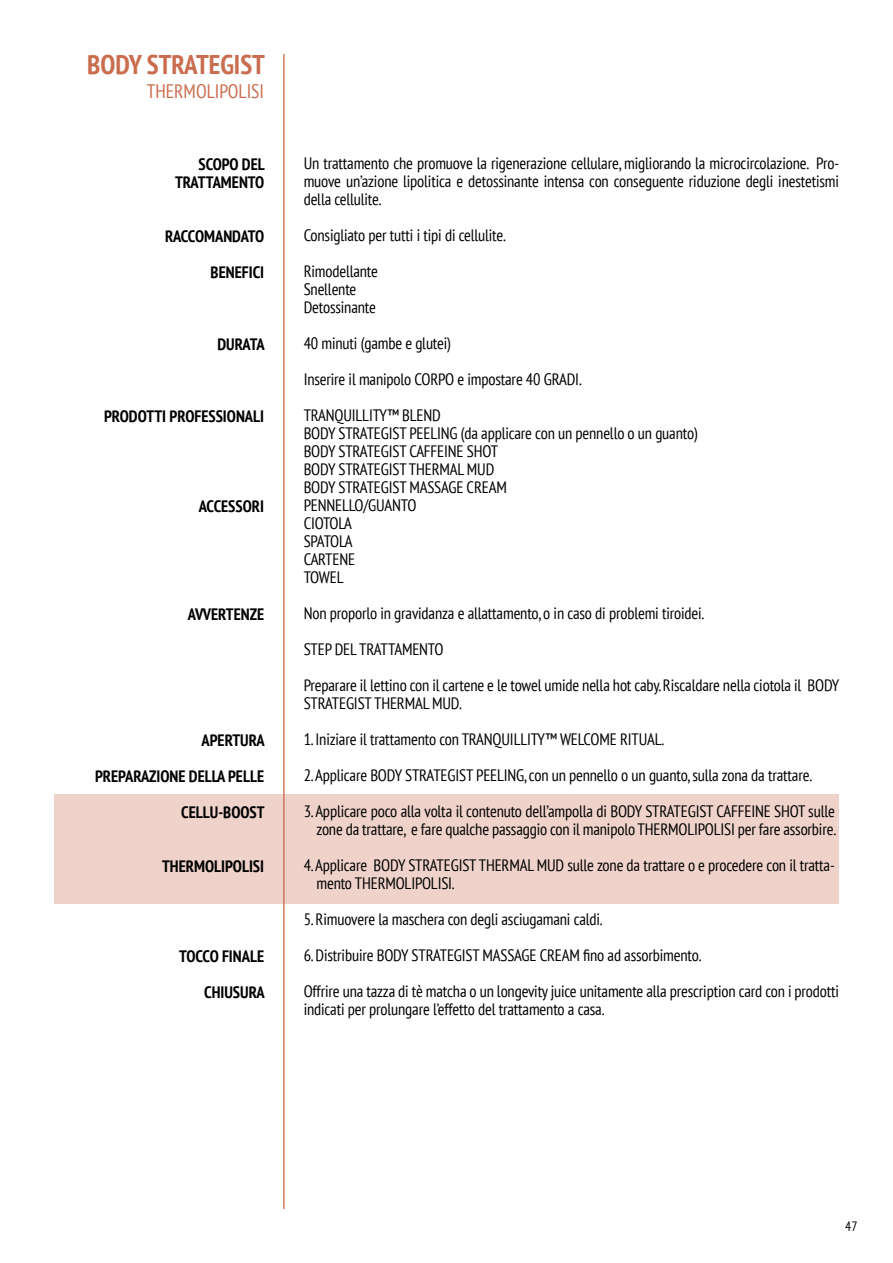
<style>
.page{position:relative;width:893px;height:1263px;background:#fff}
.page>*{position:absolute;margin:0;border:0;box-sizing:border-box;transform-origin:0 0}
.t1{font:700 condensed 27px "PT Sans";color:#ca6d4f}
.t2{font:condensed 19.5px "PT Sans";color:#ca6d4f}
.t3{font:condensed 16.5px/18px "PT Sans";letter-spacing:-.01em;color:#000}
.t4{font:700 condensed 16.5px/36px "PT Sans";color:#000;text-align:right}
.t5{font:condensed 13.5px "PT Sans";color:#000}
</style>
<div class="page">
<div style="left:54px;top:794px;width:785px;height:109px;background:#efd3ca"></div>
<hr style="left:283px;top:54px;width:2px;height:1155px;background:#ca6d4f">
<h1 class="t1" style="left:87px;top:47px;width:179px">BODY STRATEGIST</h1>
<p class="t2" style="left:147px;top:79px;width:119px">THERMOLIPOLISI</p>
<p class="t4" style="left:175px;top:154px;width:91px;line-height:18px">SCOPO DEL<br>TRATTAMENTO</p>
<p class="t4" style="left:165px;top:217px;width:101px">RACCOMANDATO<br>BENEFICI</p>
<p class="t4" style="left:217px;top:325px;width:49px">DURATA</p>
<p class="t4" style="left:104px;top:397px;width:162px">PRODOTTI PROFESSIONALI</p>
<p class="t4" style="left:199px;top:487px;width:67px">ACCESSORI</p>
<p class="t4" style="left:188px;top:595px;width:78px">AVVERTENZE</p>
<p class="t4" style="left:95px;top:721px;width:171px">APERTURA<br>PREPARAZIONE DELLA PELLE<br>CELLU-BOOST</p>
<p class="t4" style="left:162px;top:847px;width:103px">THERMOLIPOLISI</p>
<p class="t4" style="left:179px;top:938px;width:87px">TOCCO FINALE<br>CHIUSURA</p>
<p class="t3" style="left:304px;top:154px;width:537px;text-align:justify">Un trattamento che promuove la rigenerazione cellulare, migliorando la microcircolazione. Pro&shy;muove un’azione lipolitica e detossinante intensa con conseguente riduzione degli inestetismi della cellulite.</p>
<p class="t3" style="left:304px;top:217px;width:204px;line-height:36px">Consigliato per tutti i tipi di cellulite.<br>Rimodellante</p>
<p class="t3" style="left:304px;top:280px;width:74px">Snellente<br>Detossinante</p>
<p class="t3" style="left:304px;top:325px;width:279px;line-height:36px">40 minuti (gambe e glutei)<br>Inserire il manipolo CORPO e impostare 40 GRADI.<br>TRANQUILLITY™ BLEND</p>
<p class="t3" style="left:304px;top:424px;width:396px">BODY STRATEGIST PEELING (da applicare con un pennello o un guanto)<br>BODY STRATEGIST CAFFEINE SHOT<br>BODY STRATEGIST THERMAL MUD<br>BODY STRATEGIST MASSAGE CREAM<br>PENNELLO/GUANTO<br>CIOTOLA<br>SPATOLA<br>CARTENE<br>TOWEL</p>
<p class="t3" style="left:304px;top:595px;width:537px;line-height:36px">Non proporlo in gravidanza e allattamento, o in caso di problemi tiroidei.<br>STEP DEL TRATTAMENTO<br>Preparare il lettino con il cartene e le towel umide nella hot caby. Riscaldare nella ciotola il BODY</p>
<p class="t3" style="left:304px;top:694px;width:159px">STRATEGIST THERMAL MUD.</p>
<p class="t3" style="left:304px;top:730px;width:362px">1. Iniziare il trattamento con TRANQUILLITY™ WELCOME RITUAL.</p>
<p class="t3" style="left:304px;top:766px;width:510px">2. Applicare BODY STRATEGIST PEELING, con un pennello o un guanto, sulla zona da trattare.</p>
<p class="t3" style="left:304px;top:802px;width:534px;text-align:right">3. Applicare poco alla volta il contenuto dell’ampolla di BODY STRATEGIST CAFFEINE SHOT sulle zone da trattare, e fare qualche passaggio con il manipolo THERMOLIPOLISI per fare assorbire.</p>
<p class="t3" style="left:316px;top:856px;width:520px;text-indent:-13px">4. Applicare BODY STRATEGIST THERMAL MUD sulle zone da trattare o e procedere con il tratta&shy;mento THERMOLIPOLISI.</p>
<p class="t3" style="left:304px;top:910px;width:300px">5. Rimuovere la maschera con degli asciugamani caldi.</p>
<p class="t3" style="left:304px;top:937px;width:537px;line-height:36px">6. Distribuire BODY STRATEGIST MASSAGE CREAM fino ad assorbimento.<br>Offrire una tazza di tè matcha o un longevity juice unitamente alla prescription card con i prodotti</p>
<p class="t3" style="left:304px;top:1000px;width:302px">indicati per prolungare l’effetto del trattamento a casa.</p>
<p class="t5" style="left:845px;top:1218px;width:14px">47</p>
</div>
